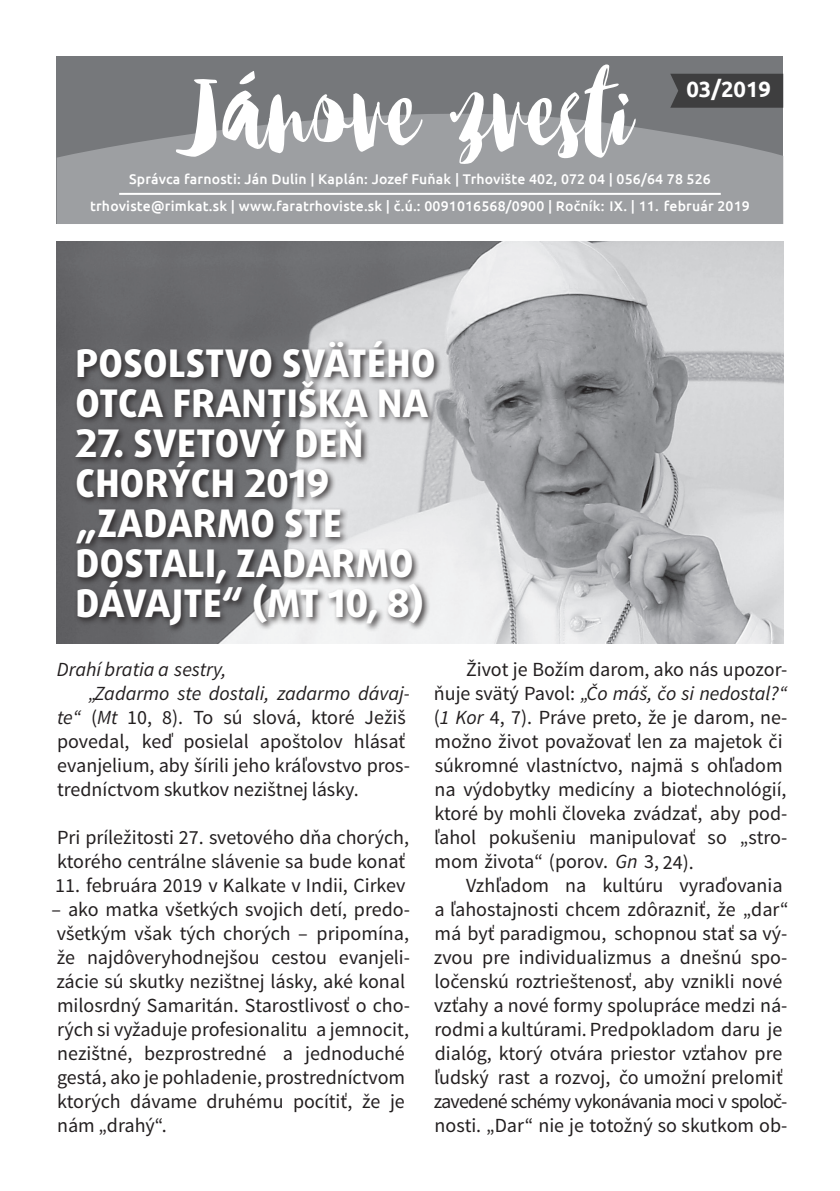
<style>
.page{position:relative;width:840px;height:1191px;background:#fff}
.page>*{position:absolute;margin:0;border:0;box-sizing:border-box;transform-origin:0 0}
.t1{font:800 38px/40px "Daxline Pro";letter-spacing:.01em;color:#fff}
.t2{font:700 22px "Ubuntu";color:#fff}
.Clanok_-_2019{font:20px/24px "Source Sans Pro";color:#231f20}
.Clanok_-_2019-2{font:italic 20px "Source Sans Pro";color:#231f20}
.t3{font:500 14px "Ubuntu";letter-spacing:.015em;color:#fff}
.s1{font-style:italic}
</style>
<div class="page">
<img style="left:57px;top:242px;width:725px;height:401px">
<div style="left:57px;top:57px;width:725px;height:167px;background:#76787b"></div>
<svg style="left:57px;top:127px;width:725px;height:97px;background:#9a9c9f"></svg>
<svg style="left:175px;top:64px;width:461px;height:100px"></svg>
<hr style="left:119px;top:193px;width:601px;height:2px;background:#fff">
<svg style="left:670px;top:74px;width:112px;height:34px;background:#404041"></svg>
<div style="left:73px;top:338px;width:369px;height:296px;background:#231f20;opacity:.87"></div>
<p class="t2" style="left:686px;top:76px;width:86px">03/2019</p>
<p class="t3" style="left:129px;top:170px;width:583px">Správca farnosti: Ján Dulin | Kaplán: Jozef Fuňak | Trhovište 402, 072 04 | 056/64 78 526</p>
<p class="t3" style="left:90px;top:197px;width:661px">trhoviste@rimkat.sk | www.faratrhoviste.sk | č.ú.: 0091016568/0900 | Ročník: IX. | 11. február 2019</p>
<p class="t1" style="left:75px;top:343px;width:361px">POSOLSTVO SVÄTÉHO<br>OTCA FRANTIŠKA NA</p>
<p class="t1" style="left:75px;top:423px;width:289px">27. SVETOVÝ DEŇ</p>
<p class="t1" style="left:75px;top:463px;width:255px">CHORÝCH 2019</p>
<p class="t1" style="left:75px;top:503px;width:268px">„ZADARMO STE</p>
<p class="t1" style="left:75px;top:543px;width:350px">DOSTALI, ZADARMO<br>DÁVAJTE“ (MT 10, 8)</p>
<p class="Clanok_-_2019-2" style="left:57px;top:657px;width:171px">Drahí bratia a sestry,</p>
<p class="Clanok_-_2019" style="left:57px;top:681px;width:354px;text-indent:32px"><span class="s1">„Zadarmo ste dostali, zadarmo dávaj&shy;te“</span> (<span class="s1">Mt</span> 10, 8). To sú slová, ktoré Ježiš povedal, keď posielal apoštolov hlásať evanjelium, aby šírili jeho kráľovstvo pros&shy;tredníctvom skutkov nezištnej lásky.</p>
<p class="Clanok_-_2019" style="left:57px;top:825px;width:353px">Pri príležitosti 27. svetového dňa chorých, ktorého centrálne slávenie sa bude konať</p>
<p class="Clanok_-_2019" style="left:55px;top:873px;width:351px">11. februára 2019 v Kalkate v Indii, Cirkev</p>
<p class="Clanok_-_2019" style="left:52px;top:897px;width:360px">– ako matka všetkých svojich detí, predo&shy;všetkým však tých chorých – pripomína, že najdôveryhodnejšou cestou evanjeli&shy;zácie sú skutky nezištnej lásky, aké konal milosrdný Samaritán. Starostlivosť o cho&shy;rých si vyžaduje profesionalitu a jemnocit, nezištné, bezprostredné a jednoduché gestá, ako je pohladenie, prostredníctvom ktorých dávame druhému pocítiť, že je nám „drahý“.</p>
<p class="Clanok_-_2019" style="left:433px;top:657px;width:355px;text-indent:32px">Život je Božím darom, ako nás upozor&shy;ňuje svätý Pavol: <span class="s1">„Čo máš, čo si nedostal?“ </span>(<span class="s1">1 Kor</span> 4, 7). Práve preto, že je darom, ne&shy;možno život považovať len za majetok či súkromné vlastníctvo, najmä s ohľadom na výdobytky medicíny a biotechnológií, ktoré by mohli človeka zvádzať, aby pod&shy;ľahol pokušeniu manipulovať so „stro&shy;mom života“ (porov. <span class="s1">Gn</span> 3, 24).</p>
<p class="Clanok_-_2019" style="left:433px;top:873px;width:356px;text-indent:32px">Vzhľadom na kultúru vyraďovania a ľahostajnosti chcem zdôrazniť, že „dar“ má byť paradigmou, schopnou stať sa vý&shy;zvou pre individualizmus a dnešnú spo&shy;ločenskú roztrieštenosť, aby vznikli nové vzťahy a nové formy spolupráce medzi ná&shy;rodmi a kultúrami. Predpokladom daru je dialóg, ktorý otvára priestor vzťahov pre ľudský rast a rozvoj, čo umožní prelomiť zavedené schémy vykonávania moci v spoloč&shy;nosti. „Dar“ nie je totožný so skutkom ob-</p>
</div>
